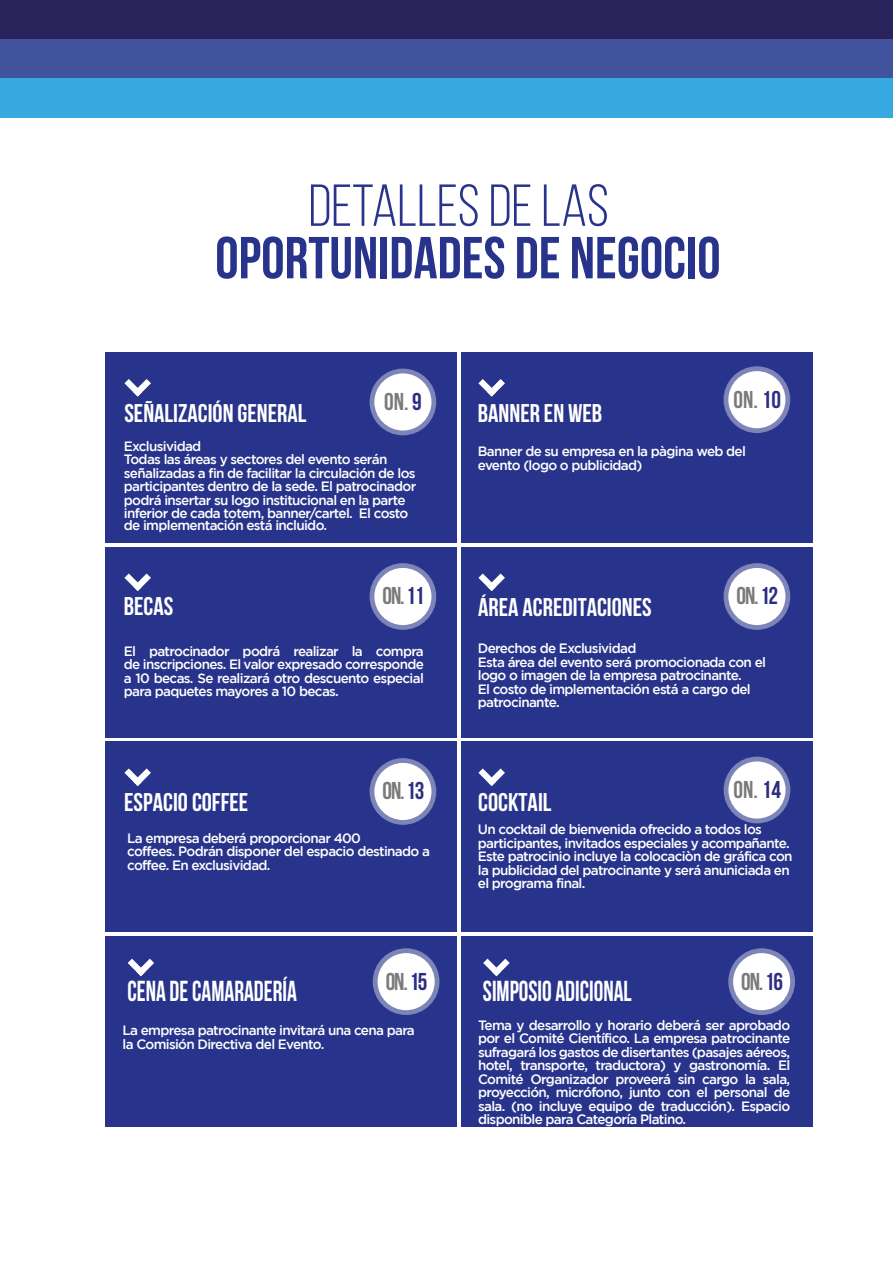
<style>
.page{position:relative;width:893px;height:1263px;background:#fff}
.page>*{position:absolute;margin:0;border:0;box-sizing:border-box;transform-origin:0 0}
.t1{font:700 59.1px "Bebas Neue";color:#28348b}
.t2{font:59.1px "Bebas Neue";color:#28348b}
.t3{font:700 28.8px "Bebas Neue";color:#fff;scale:.84 1}
.t4{font:700 25.5px "Bebas Neue";color:#fff}
.t5{font:700 24.15px "Bebas Neue";letter-spacing:-.045em;color:#7b7a7a}
.t6{font:500 13.5px/13.5px "Gotham";letter-spacing:-.05em;color:#fff}
.s1{color:#2d2e83}
</style>
<div class="page">
<div style="left:0;top:16px;width:893px;height:102px;background:#36a9e1"></div>
<div style="left:0;top:3px;width:893px;height:75px;background:#41539d"></div>
<div style="left:0;top:0;width:893px;height:38px;background:#29235c"></div>
<div style="left:105px;top:352px;width:352px;height:190px;background:#28348b"></div>
<div style="left:105px;top:547px;width:352px;height:190px;background:#28348b"></div>
<div style="left:105px;top:936px;width:352px;height:191px;background:#28348b"></div>
<div style="left:461px;top:936px;width:351px;height:191px;background:#28348b"></div>
<div style="left:105px;top:742px;width:352px;height:190px;background:#28348b"></div>
<div style="left:461px;top:352px;width:351px;height:190px;background:#28348b"></div>
<div style="left:461px;top:547px;width:351px;height:190px;background:#28348b"></div>
<div style="left:461px;top:742px;width:351px;height:190px;background:#28348b"></div>
<svg style="left:370px;top:369px;width:66px;height:66px"></svg>
<div style="left:374px;top:373px;width:57px;height:57px;background:#fff;border-radius:50%"></div>
<svg style="left:124px;top:379px;width:27px;height:18px"></svg>
<svg style="left:478px;top:379px;width:27px;height:18px"></svg>
<svg style="left:370px;top:563px;width:66px;height:67px"></svg>
<div style="left:374px;top:568px;width:57px;height:57px;background:#fff;border-radius:50%"></div>
<svg style="left:124px;top:573px;width:27px;height:18px"></svg>
<svg style="left:724px;top:563px;width:66px;height:67px"></svg>
<div style="left:728px;top:568px;width:57px;height:57px;background:#fff;border-radius:50%"></div>
<svg style="left:478px;top:573px;width:27px;height:18px"></svg>
<svg style="left:370px;top:758px;width:66px;height:67px"></svg>
<div style="left:374px;top:763px;width:57px;height:57px;background:#fff;border-radius:50%"></div>
<svg style="left:124px;top:768px;width:27px;height:18px"></svg>
<svg style="left:478px;top:768px;width:27px;height:18px"></svg>
<svg style="left:724px;top:366px;width:66px;height:67px"></svg>
<div style="left:728px;top:371px;width:57px;height:57px;background:#fff;border-radius:50%"></div>
<svg style="left:724px;top:757px;width:66px;height:66px"></svg>
<div style="left:728px;top:761px;width:57px;height:57px;background:#fff;border-radius:50%"></div>
<svg style="left:373px;top:948px;width:66px;height:67px"></svg>
<div style="left:378px;top:953px;width:57px;height:57px;background:#fff;border-radius:50%"></div>
<svg style="left:128px;top:959px;width:26px;height:17px"></svg>
<svg style="left:728px;top:948px;width:67px;height:67px"></svg>
<div style="left:733px;top:953px;width:57px;height:57px;background:#fff;border-radius:50%"></div>
<svg style="left:483px;top:959px;width:27px;height:17px"></svg>
<h1 class="t2" style="left:309px;top:174px;width:302px">DETALLES DE LAS</h1>
<h1 class="t1" style="left:215px;top:225px;width:507px">OPORTUNIDADES DE NEGOCIO</h1>
<h3 class="t4" style="left:124px;top:399px;width:183px">SEÑALIZACIÓN GENERAL</h3>
<h3 class="t5" style="left:384px;top:388px;width:39px">ON.<span class="s1">9</span></h3>
<h3 class="t4" style="left:478px;top:399px;width:126px">BANNER EN WEB</h3>
<h3 class="t5" style="left:734px;top:386px;width:49px">ON.<span class="s1">10</span></h3>
<p class="t6" style="left:124px;top:439px;width:294px">Exclusividad<br>Todas las áreas y sectores del evento serán señalizadas a fin de facilitar la circulación de los participantes dentro de la sede. El patrocinador podrá insertar su logo institucional en la parte inferior de cada totem, banner/cartel. El costo</p>
<p class="t6" style="left:124px;top:518px;width:205px">de implementación está incluido.</p>
<p class="t6" style="left:478px;top:445px;width:270px">Banner de su empresa en la pàgina web del evento (logo o publicidad)</p>
<h3 class="t4" style="left:124px;top:593px;width:51px">BECAS</h3>
<h3 class="t5" style="left:383px;top:583px;width:43px">ON.<span class="s1">11</span></h3>
<h3 class="t4" style="left:478px;top:593px;width:175px">ÁREA ACREDITACIONES</h3>
<h3 class="t5" style="left:736px;top:583px;width:43px">ON.<span class="s1">12</span></h3>
<p class="t6" style="left:124px;top:644px;width:302px;text-align:justify">El patrocinador podrá realizar la compra de inscripciones. El valor expresado corresponde a 10 becas. Se realizará otro descuento especial para paquetes mayores a 10 becas.</p>
<h3 class="t5" style="left:383px;top:778px;width:43px">ON.<span class="s1">13</span></h3>
<h3 class="t4" style="left:124px;top:788px;width:126px">ESPACIO COFFEE</h3>
<p class="t6" style="left:127px;top:831px;width:304px">La empresa deberá proporcionar 400<br>coffees. Podrán disponer del espacio destinado a coffee. En exclusividad.</p>
<h3 class="t5" style="left:386px;top:968px;width:43px">ON.<span class="s1">15</span></h3>
<h2 class="t3" style="left:127px;top:975px;width:203px">CENA DE CAMARADERÍA</h2>
<p class="t6" style="left:123px;top:1023px;width:294px">La empresa patrocinante invitará una cena para la Comisión Directiva del Evento.</p>
<p class="t6" style="left:478px;top:641px;width:290px">Derechos de Exclusividad<br>Esta área del evento será promocionada con el logo o imagen de la empresa patrocinante.<br>El costo de implementación está a cargo del patrocinante.</p>
<h3 class="t5" style="left:734px;top:776px;width:49px">ON.<span class="s1">14</span></h3>
<h3 class="t4" style="left:478px;top:788px;width:75px">COCKTAIL</h3>
<p class="t6" style="left:478px;top:822px;width:316px">Un cocktail de bienvenida ofrecido a todos los participantes, invitados especiales y acompañante.<br>Este patrocinio incluye la colocaciòn de gráfica con la publicidad del patrocinante y será anuniciada en el programa final.</p>
<h3 class="t5" style="left:741px;top:968px;width:43px">ON.<span class="s1">16</span></h3>
<h2 class="t3" style="left:483px;top:975px;width:179px">SIMPOSIO ADICIONAL</h2>
<p class="t6" style="left:478px;top:1018px;width:314px;text-align:justify">Tema y desarrollo y horario deberá ser aprobado por el Comité Científico. La empresa patrocinante sufragará los gastos de disertantes (pasajes aéreos, hotel, transporte, traductora) y gastronomía. El Comité Organizador proveerá sin cargo la sala, proyección, micrófono, junto con el personal de sala. (no incluye equipo de traducción). Espacio disponible para Categoría Platino.</p>
</div>
